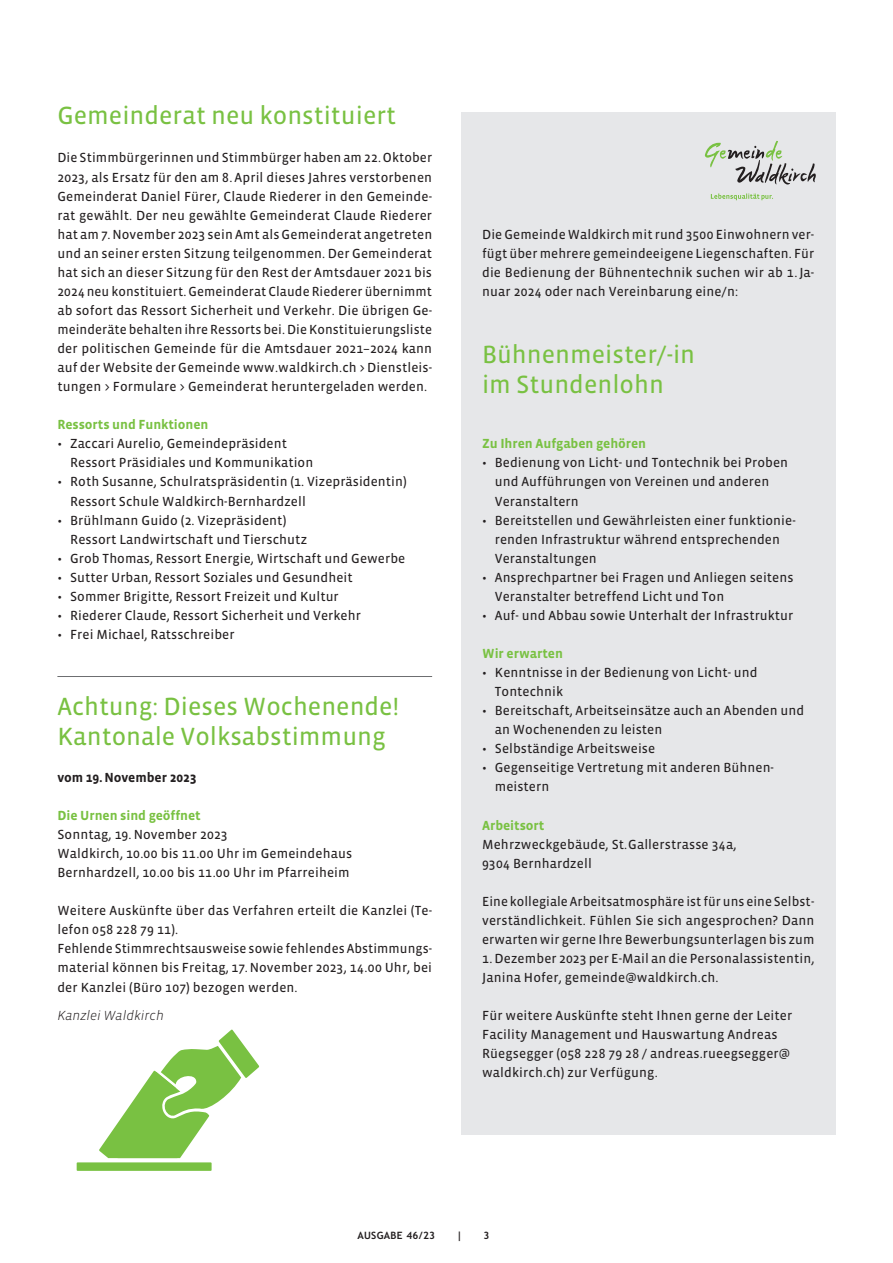
<style>
.page{position:relative;width:893px;height:1263px;background:#fff}
.page>*{position:absolute;margin:0;border:0;box-sizing:border-box;transform-origin:0 0}
.t1{font:25.5px/30px "Vista Sans Reg";color:#79c142}
.t2{font:13.5px/19px "Vista Sans Reg";letter-spacing:.005em;color:#231f20}
.t3{font:700 13.5px "Vista Sans";letter-spacing:-.005em;color:#79c142}
.t4{font:700 13.5px "Vista Sans";letter-spacing:-.005em;color:#231f20}
.t5{font:italic 300 13.5px "Vista Sans";color:#231f20}
.t6{font:700 10.2px "Trebuchet MS";letter-spacing:.03em;color:#231f20}
</style>
<div class="page">
<div style="left:461px;top:112px;width:375px;height:1022px;background:#e6e7e9"></div>
<svg style="left:705px;top:141px;width:111px;height:43px"></svg>
<svg style="left:711px;top:193px;width:62px;height:7px"></svg>
<div style="left:77px;top:1162px;width:135px;height:9px;background:#79c142"></div>
<svg style="left:99px;top:1029px;width:160px;height:129px"></svg>
<hr style="left:57px;top:676px;width:375px;height:1px;background:#6c6d70">
<h1 class="t1" style="left:57px;top:101px;width:340px">Gemeinderat neu konstituiert</h1>
<p class="t2" style="left:57px;top:149px;width:376px;text-align:justify">Die Stimmbürgerinnen und Stimmbürger haben am 22.Oktober 2023, als Ersatz für den am 8. April dieses Jahres verstorbenen Gemeinderat Daniel Fürer, Claude Riederer in den Gemeinde&shy;rat gewählt. Der neu gewählte Gemeinderat Claude Riederer hat am 7.November 2023 sein Amt als Gemeinderat angetreten und an seiner ersten Sitzung teilgenommen. Der Gemeinderat hat sich an dieser Sitzung für den Rest der Amtsdauer 2021 bis 2024 neu konstituiert. Gemeinderat Claude Riederer übernimmt ab sofort das Ressort Sicherheit und Verkehr. Die übrigen Ge&shy;meinderäte behalten ihre Ressorts bei. Die Konstituierungsliste der politischen Gemeinde für die Amtsdauer 2021–2024 kann auf der Website der Gemeinde www.waldkirch.ch &gt; Dienstleis&shy;tungen &gt; Formulare &gt; Gemeinderat heruntergeladen werden.</p>
<p class="t3" style="left:57px;top:418px;width:153px">Ressorts und Funktionen</p>
<p class="t2" style="left:70px;top:435px;width:245px;text-indent:-13px">• Zaccari Aurelio, Gemeindepräsident<br>Ressort Präsidiales und Kommunikation</p>
<p class="t2" style="left:70px;top:473px;width:338px;text-indent:-13px">• Roth Susanne, Schulratspräsidentin (1. Vizepräsidentin)<br>Ressort Schule Waldkirch-Bernhardzell</p>
<p class="t2" style="left:70px;top:511px;width:238px;text-indent:-13px">• Brühlmann Guido (2. Vizepräsident)<br>Ressort Landwirtschaft und Tierschutz</p>
<p class="t2" style="left:57px;top:549px;width:349px">• Grob Thomas, Ressort Energie, Wirtschaft und Gewerbe</p>
<p class="t2" style="left:57px;top:568px;width:297px">• Sutter Urban, Ressort Soziales und Gesundheit</p>
<p class="t2" style="left:57px;top:587px;width:283px">• Sommer Brigitte, Ressort Freizeit und Kultur</p>
<p class="t2" style="left:57px;top:606px;width:305px">• Riederer Claude, Ressort Sicherheit und Verkehr</p>
<p class="t2" style="left:57px;top:625px;width:179px">• Frei Michael, Ratsschreiber</p>
<h1 class="t1" style="left:57px;top:692px;width:343px">Achtung: Dieses Wochenende!<br>Kantonale Volksabstimmung</h1>
<p class="t4" style="left:57px;top:770px;width:141px">vom 19.November 2023</p>
<p class="t3" style="left:57px;top:808px;width:145px">Die Urnen sind geöffnet</p>
<p class="t2" style="left:57px;top:825px;width:296px">Sonntag, 19.November 2023<br>Waldkirch, 10.00 bis 11.00 Uhr im Gemeindehaus<br>Bernhardzell, 10.00 bis 11.00 Uhr im Pfarreiheim</p>
<p class="t2" style="left:57px;top:901px;width:376px">Weitere Auskünfte über das Verfahren erteilt die Kanzlei (Te&shy;lefon 058 228 79 11).<br>Fehlende Stimmrechtsausweise sowie fehlendes Abstimmungs&shy;material können bis Freitag, 17.November 2023, 14.00 Uhr, bei der Kanzlei (Büro 107) bezogen werden.</p>
<p class="t5" style="left:57px;top:1009px;width:108px">Kanzlei Waldkirch</p>
<p class="t2" style="left:482px;top:225px;width:334px;text-align:justify">Die Gemeinde Waldkirch mit rund 3500 Einwohnern ver&shy;fügt über mehrere gemeindeeigene Liegenschaften. Für die Bedienung der Bühnentechnik suchen wir ab 1.Ja&shy;nuar 2024 oder nach Vereinbarung eine/n:</p>
<h1 class="t1" style="left:482px;top:340px;width:215px">Bühnenmeister/-in im Stundenlohn</h1>
<p class="t3" style="left:482px;top:437px;width:166px">Zu Ihren Aufgaben gehören</p>
<p class="t2" style="left:495px;top:454px;width:295px;text-indent:-13px">• Bedienung von Licht- und Tontechnik bei Proben und Aufführungen von Vereinen und anderen<br>Veranstaltern</p>
<p class="t2" style="left:495px;top:511px;width:302px;text-indent:-13px">• Bereitstellen und Gewährleisten einer funktionie&shy;renden Infrastruktur während entsprechenden<br>Veranstaltungen</p>
<p class="t2" style="left:495px;top:568px;width:300px;text-indent:-13px">• Ansprechpartner bei Fragen und Anliegen seitens<br>Veranstalter betreffend Licht und Ton</p>
<p class="t2" style="left:482px;top:606px;width:313px">• Auf- und Abbau sowie Unterhalt der Infrastruktur</p>
<p class="t3" style="left:482px;top:647px;width:82px">Wir erwarten</p>
<p class="t2" style="left:495px;top:663px;width:264px;text-indent:-13px">• Kenntnisse in der Bedienung von Licht- und<br>Tontechnik</p>
<p class="t2" style="left:495px;top:701px;width:311px;text-indent:-13px">• Bereitschaft, Arbeitseinsätze auch an Abenden und an Wochenenden zu leisten</p>
<p class="t2" style="left:482px;top:739px;width:175px">• Selbständige Arbeitsweise</p>
<p class="t2" style="left:495px;top:759px;width:280px;text-indent:-13px">• Gegenseitige Vertretung mit anderen Bühnen&shy;meistern</p>
<p class="t3" style="left:482px;top:818px;width:64px">Arbeitsort</p>
<p class="t2" style="left:482px;top:835px;width:256px">Mehrzweckgebäude, St.Gallerstrasse 34a,<br>9304 Bernhardzell</p>
<p class="t2" style="left:482px;top:892px;width:334px;text-align:justify">Eine kollegiale Arbeitsatmosphäre ist für uns eine Selbst&shy;verständlichkeit. Fühlen Sie sich angesprochen? Dann erwarten wir gerne Ihre Bewerbungsunterlagen bis zum 1.Dezember 2023 per E-Mail an die Personalassistentin, Janina Hofer, gemeinde@waldkirch.ch.</p>
<p class="t2" style="left:482px;top:1006px;width:312px">Für weitere Auskünfte steht Ihnen gerne der Leiter Facility Management und Hauswartung Andreas Rüegsegger (058 228 79 28 / andreas.rueegsegger@ waldkirch.ch) zur Verfügung.</p>
<p class="t6" style="left:357px;top:1229px;width:79px">AUSGABE 46/23</p>
<p class="t6" style="left:456px;top:1229px;width:7px">|</p>
<p class="t6" style="left:483px;top:1229px;width:7px">3</p>
</div>
